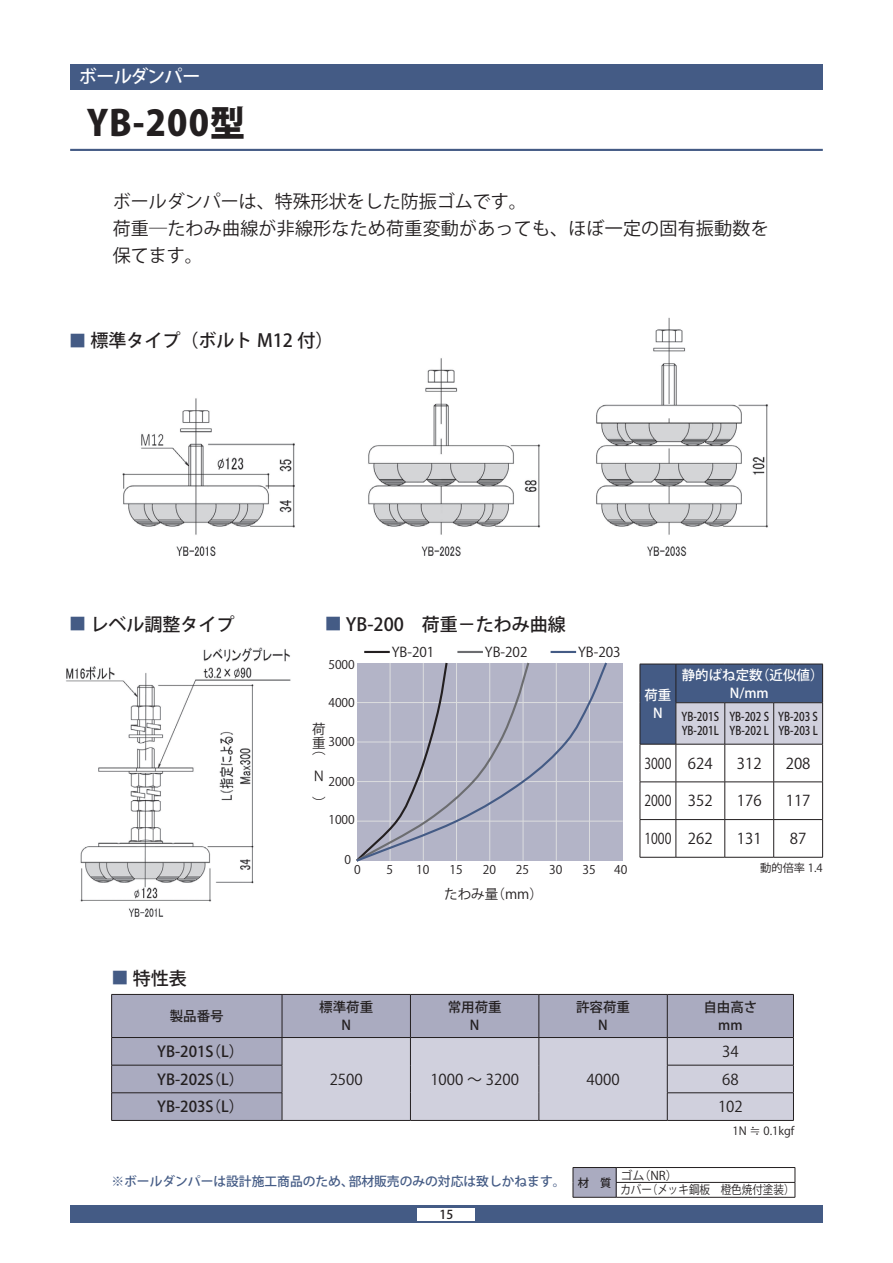
<style>
.page{position:relative;width:893px;height:1263px;background:#fff}
.page>*{position:absolute;margin:0;border:0;box-sizing:border-box;transform-origin:0 0}
.t1{font:35.1px "Koz Go Pr 6 N Heavy 90 msp RKSJ H";letter-spacing:.03em;color:#231f20}
.t2{font:18px/27px "Koz Go Pr 6 N Regular 90 msp RKSJ H";letter-spacing:.015em;color:#231f20}
.t3{font:18px "Koz Go Pr 6 N Medium 90 msp RKSJ H";color:#231f20}
.t4{font:18px "Koz Go Pr 6 N Medium 90 msp RKSJ H";letter-spacing:-.03em;color:#fff}
.t5{font:15px "Koz Go Pr 6 N Regular 90 msp RKSJ H";color:#231f20}
.t6{font:15px "Koz Go Pr 6 N Medium 90 msp RKSJ H";color:#231f20}
.t7{font:15px "Koz Go Pr 6 N Regular 90 msp RKSJ H";color:#231f20;scale:.82 1}
.t8{font:13.5px "Koz Go Pr 6 N Regular 90 msp RKSJ H";color:#231f20}
.t9{font:13.5px/18px "Koz Go Pr 6 N Medium 90 msp RKSJ H";color:#231f20;text-align:center}
.t10{font:13.5px/18px "Koz Go Pr 6 N Medium 90 msp RKSJ H";color:#fff;text-align:center}
.t11{font:13.5px/27px "Koz Go Pr 6 N Regular 90 msp RKSJ V";color:#231f20}
.t12{font:12.75px "Koz Go Pr 6 N Medium 90 msp RKSJ H";color:#445b85}
.t13{font:12.15px "Koz Go Pr 6 N Medium 90 msp RKSJ H";color:#231f20}
.t14{font:12px/14.9px "Koz Go Pr 6 N Regular 90 msp RKSJ H";color:#231f20}
.t15{font:12px/13.8px "Koz Go Pr 6 N Medium 90 msp RKSJ H";color:#231f20;scale:.83 1}
.t16{font:11.25px "Koz Go Pr 6 N Regular 90 msp RKSJ H";color:#231f20}
.t17{font:11.25px "Koz Go Pr 6 N Medium 90 msp RKSJ H";color:#231f20}
.s1{font-size:16.95px;color:#445b85}
</style>
<div class="page">
<div style="left:70px;top:1205px;width:753px;height:17px;background:#445b85"></div>
<div style="left:418px;top:1208px;width:57px;height:12px;background:#fff"></div>
<div style="left:70px;top:64px;width:753px;height:25px;background:#445b85"></div>
<hr style="left:70px;top:149px;width:753px;height:2px;background:#445b85">
<img style="left:122px;top:317px;width:646px;height:239px">
<svg style="left:111px;top:994px;width:683px;height:126px;background:#b8b8c8"></svg>
<hr style="left:111px;top:1120px;width:171px;height:1px;background:#231f20">
<hr style="left:282px;top:1120px;width:128px;height:1px;background:#231f20">
<hr style="left:410px;top:1120px;width:129px;height:1px;background:#231f20">
<hr style="left:539px;top:1120px;width:128px;height:1px;background:#231f20">
<hr style="left:667px;top:1120px;width:127px;height:1px;background:#231f20">
<img style="left:66px;top:647px;width:225px;height:270px">
<div style="left:357px;top:663px;width:266px;height:198px;background:#b3b4c7"></div>
<hr style="left:357px;top:821px;width:266px;height:1px;background:#dcdddf">
<hr style="left:357px;top:781px;width:266px;height:1px;background:#dcdddf">
<hr style="left:357px;top:742px;width:266px;height:1px;background:#dcdddf">
<hr style="left:357px;top:702px;width:266px;height:1px;background:#dcdddf">
<svg style="left:357px;top:663px;width:252px;height:198px"></svg>
<hr style="left:364px;top:651px;width:26px;height:2px;background:#231f20">
<hr style="left:457px;top:651px;width:26px;height:2px;background:#6c6d70">
<hr style="left:551px;top:651px;width:25px;height:2px;background:#445b85">
<svg style="left:641px;top:665px;width:181px;height:79px;background:#7d8aa8"></svg>
<hr style="left:773px;top:703px;width:1px;height:41px;background:#231f20">
<hr style="left:640px;top:744px;width:1px;height:38px;background:#231f20">
<hr style="left:676px;top:744px;width:1px;height:38px;background:#231f20">
<hr style="left:724px;top:744px;width:1px;height:38px;background:#231f20">
<hr style="left:773px;top:744px;width:1px;height:38px;background:#231f20">
<hr style="left:822px;top:744px;width:1px;height:38px;background:#231f20">
<hr style="left:640px;top:782px;width:36px;height:1px;background:#231f20">
<hr style="left:640px;top:782px;width:1px;height:37px;background:#231f20">
<hr style="left:676px;top:782px;width:49px;height:1px;background:#231f20">
<hr style="left:676px;top:782px;width:1px;height:37px;background:#231f20">
<hr style="left:725px;top:782px;width:49px;height:1px;background:#231f20">
<hr style="left:724px;top:782px;width:1px;height:37px;background:#231f20">
<hr style="left:774px;top:782px;width:49px;height:1px;background:#231f20">
<hr style="left:773px;top:782px;width:1px;height:37px;background:#231f20">
<hr style="left:822px;top:782px;width:1px;height:37px;background:#231f20">
<hr style="left:640px;top:819px;width:36px;height:1px;background:#231f20">
<hr style="left:640px;top:820px;width:1px;height:37px;background:#231f20">
<hr style="left:676px;top:819px;width:49px;height:1px;background:#231f20">
<hr style="left:676px;top:820px;width:1px;height:37px;background:#231f20">
<hr style="left:725px;top:819px;width:49px;height:1px;background:#231f20">
<hr style="left:724px;top:820px;width:1px;height:37px;background:#231f20">
<hr style="left:774px;top:819px;width:49px;height:1px;background:#231f20">
<hr style="left:773px;top:820px;width:1px;height:37px;background:#231f20">
<hr style="left:822px;top:820px;width:1px;height:37px;background:#231f20">
<hr style="left:640px;top:857px;width:36px;height:1px;background:#231f20">
<hr style="left:676px;top:857px;width:49px;height:1px;background:#231f20">
<hr style="left:725px;top:857px;width:49px;height:1px;background:#231f20">
<hr style="left:774px;top:857px;width:49px;height:1px;background:#231f20">
<hr style="left:676px;top:664px;width:49px;height:1px;background:#231f20">
<hr style="left:725px;top:664px;width:49px;height:1px;background:#231f20">
<hr style="left:774px;top:664px;width:49px;height:1px;background:#231f20">
<hr style="left:822px;top:664px;width:1px;height:38px;background:#231f20">
<hr style="left:676px;top:702px;width:49px;height:1px;background:#231f20">
<hr style="left:725px;top:702px;width:49px;height:1px;background:#231f20">
<hr style="left:774px;top:702px;width:49px;height:1px;background:#231f20">
<hr style="left:640px;top:664px;width:36px;height:1px;background:#231f20">
<hr style="left:640px;top:664px;width:1px;height:39px;background:#231f20">
<hr style="left:676px;top:664px;width:1px;height:38px;background:#231f20">
<hr style="left:640px;top:703px;width:1px;height:41px;background:#231f20">
<hr style="left:676px;top:703px;width:1px;height:41px;background:#231f20">
<hr style="left:724px;top:703px;width:1px;height:41px;background:#231f20">
<hr style="left:822px;top:703px;width:1px;height:41px;background:#231f20">
<hr style="left:640px;top:744px;width:36px;height:1px;background:#231f20">
<hr style="left:676px;top:744px;width:49px;height:1px;background:#231f20">
<hr style="left:725px;top:744px;width:49px;height:1px;background:#231f20">
<hr style="left:774px;top:744px;width:49px;height:1px;background:#231f20">
<div style="left:573px;top:1167px;width:43px;height:30px;background:#aaabc0"></div>
<hr style="left:616px;top:1182px;width:179px;height:1px;background:#231f20">
<hr style="left:573px;top:1167px;width:43px;height:1px;background:#231f20">
<hr style="left:616px;top:1167px;width:179px;height:1px;background:#231f20">
<svg style="left:573px;top:1168px;width:1px;height:29px"></svg>
<svg style="left:616px;top:1168px;width:1px;height:29px"></svg>
<svg style="left:795px;top:1168px;width:1px;height:29px"></svg>
<hr style="left:573px;top:1197px;width:43px;height:1px;background:#231f20">
<hr style="left:616px;top:1197px;width:179px;height:1px;background:#231f20">
<p class="t4" style="left:79px;top:67px;width:123px">ボールダンパー</p>
<h1 class="t1" style="left:87px;top:103px;width:160px">YB-200型</h1>
<p class="t2" style="left:113px;top:189px;width:657px">ボールダンパーは、特殊形状をした防振ゴムです。<br>荷重―たわみ曲線が非線形なため荷重変動があっても、ほぼ一定の固有振動数を保てます。</p>
<p class="t3" style="left:69px;top:330px;width:266px"><span class="s1">■</span> 標準タイプ（ボルト M12 付）</p>
<p class="t3" style="left:69px;top:614px;width:167px"><span class="s1">■</span> レベル調整タイプ</p>
<p class="t3" style="left:325px;top:614px;width:243px"><span class="s1">■</span> YB-200　荷重－たわみ曲線</p>
<p class="t14" style="left:329px;top:658px;width:28px">5000</p>
<p class="t14" style="left:329px;top:695px;width:28px">4000</p>
<p class="t11" style="left:312px;top:723px;width:14px;line-height:13.5px">荷重</p>
<p class="t11" style="left:312px;top:736px;width:15px">（<br>Ｎ）</p>
<p class="t14" style="left:329px;top:735px;width:28px">3000</p>
<p class="t14" style="left:329px;top:774px;width:28px">2000</p>
<p class="t14" style="left:329px;top:812px;width:28px">1000</p>
<p class="t8" style="left:392px;top:645px;width:44px">YB-201</p>
<p class="t8" style="left:485px;top:645px;width:44px">YB-202</p>
<p class="t8" style="left:578px;top:645px;width:44px">YB-203</p>
<p class="t14" style="left:345px;top:852px;width:8px">0</p>
<p class="t14" style="left:354px;top:862px;width:8px">0</p>
<p class="t14" style="left:386px;top:862px;width:8px">5</p>
<p class="t14" style="left:416px;top:862px;width:15px">10</p>
<p class="t14" style="left:449px;top:862px;width:15px">15</p>
<p class="t14" style="left:483px;top:862px;width:15px">20</p>
<p class="t14" style="left:516px;top:862px;width:15px">25</p>
<p class="t14" style="left:549px;top:862px;width:15px">30</p>
<p class="t14" style="left:582px;top:862px;width:15px">35</p>
<p class="t14" style="left:614px;top:862px;width:15px">40</p>
<p class="t8" style="left:444px;top:886px;width:100px">たわみ量（mm）</p>
<p class="t10" style="left:682px;top:666px;width:143px">静的ばね定数（近似値）<br>N/mm</p>
<p class="t15" style="left:682px;top:710px;width:47px">YB-201S<br>YB-201L</p>
<p class="t15" style="left:729px;top:710px;width:49px">YB-202 S<br>YB-202 L</p>
<p class="t15" style="left:778px;top:710px;width:49px">YB-203 S<br>YB-203 L</p>
<p class="t7" style="left:644px;top:755px;width:85px">3000 624</p>
<p class="t5" style="left:737px;top:755px;width:26px">312</p>
<p class="t5" style="left:786px;top:755px;width:26px">208</p>
<p class="t7" style="left:644px;top:792px;width:85px">2000 352</p>
<p class="t5" style="left:737px;top:792px;width:26px">176</p>
<p class="t5" style="left:786px;top:792px;width:26px">117</p>
<p class="t7" style="left:644px;top:830px;width:85px">1000 262</p>
<p class="t5" style="left:737px;top:830px;width:26px">131</p>
<p class="t5" style="left:790px;top:830px;width:18px">87</p>
<p class="t16" style="left:760px;top:861px;width:64px">動的倍率 1.4</p>
<p class="t10" style="left:644px;top:686px;width:28px">荷重<br>N</p>
<p class="t3" style="left:111px;top:968px;width:77px"><span class="s1">■</span> 特性表</p>
<p class="t9" style="left:170px;top:1007px;width:56px">製品番号</p>
<p class="t9" style="left:319px;top:998px;width:55px">標準荷重<br>N</p>
<p class="t9" style="left:448px;top:998px;width:55px">常用荷重<br>N</p>
<p class="t9" style="left:576px;top:998px;width:55px">許容荷重<br>N</p>
<p class="t9" style="left:703px;top:998px;width:55px">自由高さmm</p>
<p class="t6" style="left:157px;top:1043px;width:88px">YB-201S（L）</p>
<p class="t5" style="left:330px;top:1071px;width:35px">2500</p>
<p class="t5" style="left:430px;top:1071px;width:90px">1000 ～ 3200</p>
<p class="t5" style="left:587px;top:1071px;width:35px">4000</p>
<p class="t5" style="left:722px;top:1043px;width:18px">34</p>
<p class="t6" style="left:157px;top:1071px;width:88px">YB-202S（L）</p>
<p class="t5" style="left:722px;top:1071px;width:18px">68</p>
<p class="t6" style="left:157px;top:1098px;width:88px">YB-203S（L）</p>
<p class="t5" style="left:718px;top:1098px;width:26px">102</p>
<p class="t16" style="left:733px;top:1124px;width:63px">1N ≒ 0.1kgf</p>
<p class="t12" style="left:111px;top:1174px;width:456px">※ボールダンパーは設計施工商品のため、部材販売のみの対応は致しかねます。</p>
<p class="t13" style="left:440px;top:1207px;width:15px">15</p>
<p class="t17" style="left:578px;top:1176px;width:35px">材　質</p>
<p class="t14" style="left:620px;top:1168px;width:176px">ゴム（NR）<br>カバー（メッキ鋼板　橙色焼付塗装）</p>
</div>
